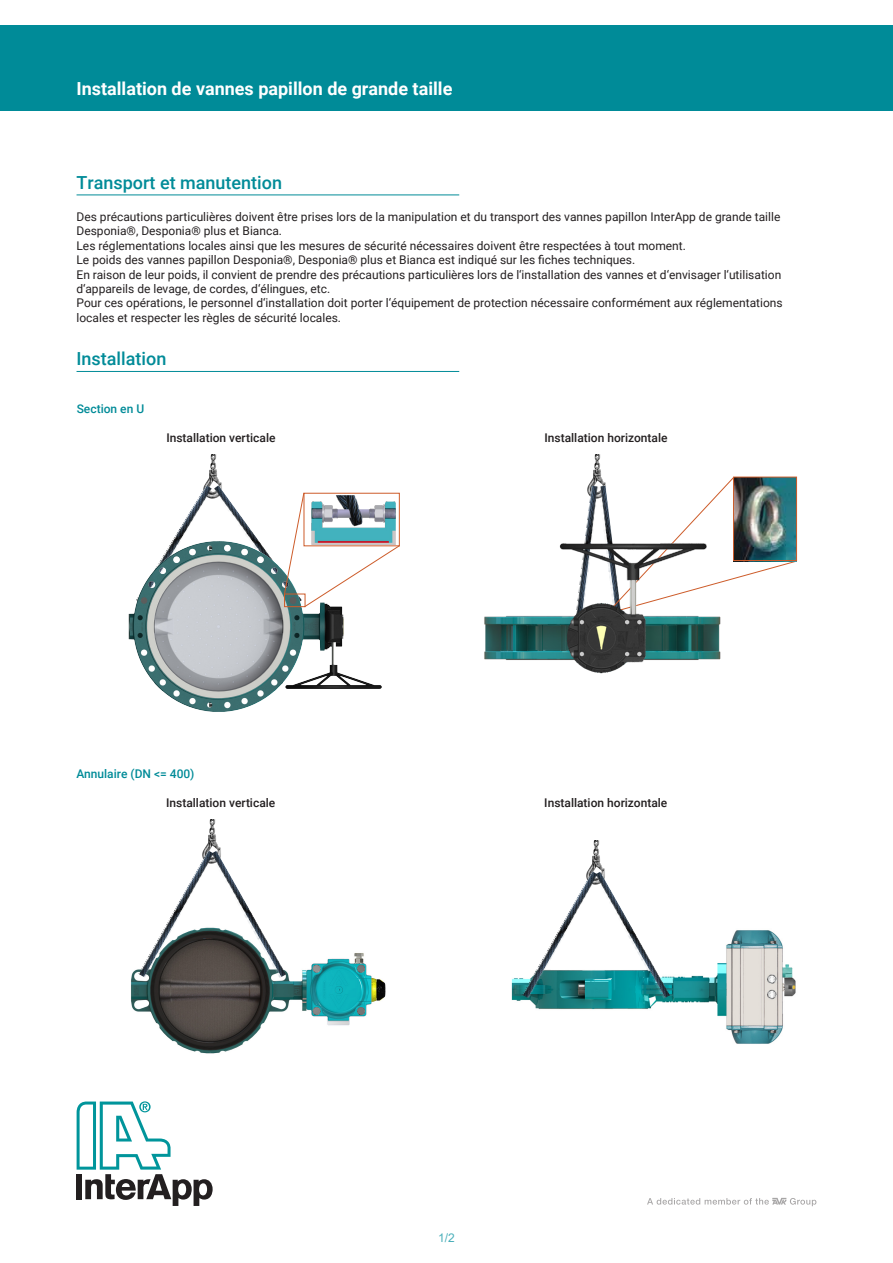
<style>
.page{position:relative;width:893px;height:1263px;background:#fff}
.page>*{position:absolute;margin:0;border:0;box-sizing:border-box;transform-origin:0 0}
.t1{font:700 18px "Roboto";color:#fff}
.t2{font:500 18px "Roboto";color:#008b98}
.t3{font:12px/14.4px "Roboto";color:#231f20}
.t4{font:500 12px "Roboto";color:#231f20}
.t5{font:500 12px "Roboto";color:#008b98}
.t6{font:12px "Arial";color:#4aafba}
</style>
<div class="page">
<svg style="left:77px;top:1101px;width:136px;height:105px"></svg>
<div style="left:0;top:26px;width:893px;height:85px;background:#008b98"></div>
<svg style="left:647px;top:1198px;width:169px;height:8px"></svg>
<img style="left:511px;top:930px;width:285px;height:114px">
<hr style="left:77px;top:195px;width:382px;height:1px;background:#008b98">
<hr style="left:77px;top:371px;width:382px;height:1px;background:#008b98">
<img style="left:131px;top:953px;width:255px;height:101px">
<img style="left:203px;top:820px;width:18px;height:31px">
<img style="left:587px;top:841px;width:18px;height:31px">
<img style="left:210px;top:851px;width:76px;height:127px">
<img style="left:594px;top:872px;width:76px;height:127px">
<img style="left:138px;top:850px;width:77px;height:127px">
<img style="left:522px;top:871px;width:77px;height:127px">
<img style="left:204px;top:455px;width:18px;height:30px">
<img style="left:173px;top:485px;width:85px;height:55px">
<img style="left:128px;top:540px;width:254px;height:172px">
<img style="left:588px;top:455px;width:18px;height:31px">
<img style="left:586px;top:486px;width:25px;height:45px">
<img style="left:683px;top:476px;width:115px;height:106px">
<svg style="left:284px;top:492px;width:116px;height:116px"></svg>
<img style="left:484px;top:531px;width:240px;height:143px">
<p class="t1" style="left:77px;top:76px;width:377px">Installation de vannes papillon de grande taille</p>
<p class="t2" style="left:77px;top:170px;width:207px">Transport et manutention</p>
<p class="t3" style="left:77px;top:209px;width:705px">Des précautions particulières doivent être prises lors de la manipulation et du transport des vannes papillon InterApp de grande taille<br>Desponia®, Desponia® plus et Bianca.<br>Les réglementations locales ainsi que les mesures de sécurité nécessaires doivent être respectées à tout moment.</p>
<p class="t3" style="left:77px;top:252px;width:706px">Le poids des vannes papillon Desponia®, Desponia® plus et Bianca est indiqué sur les fiches techniques.<br>En raison de leur poids, il convient de prendre des précautions particulières lors de l‘installation des vannes et d‘envisager l‘utilisation d‘appareils de levage, de cordes, d‘élingues, etc.</p>
<p class="t3" style="left:77px;top:295px;width:708px">Pour ces opérations, le personnel d‘installation doit porter l‘équipement de protection nécessaire conformément aux réglementations locales et respecter les règles de sécurité locales.</p>
<p class="t2" style="left:77px;top:346px;width:91px">Installation</p>
<p class="t5" style="left:77px;top:400px;width:69px">Section en U</p>
<p class="t4" style="left:166px;top:429px;width:111px">Installation verticale</p>
<p class="t4" style="left:544px;top:429px;width:125px">Installation horizontale</p>
<p class="t5" style="left:77px;top:765px;width:120px">Annulaire (DN &lt;= 400)</p>
<p class="t4" style="left:166px;top:794px;width:111px">Installation verticale</p>
<p class="t4" style="left:544px;top:794px;width:125px">Installation horizontale</p>
<p class="t6" style="left:438px;top:1229px;width:18px">1/2</p>
</div>
